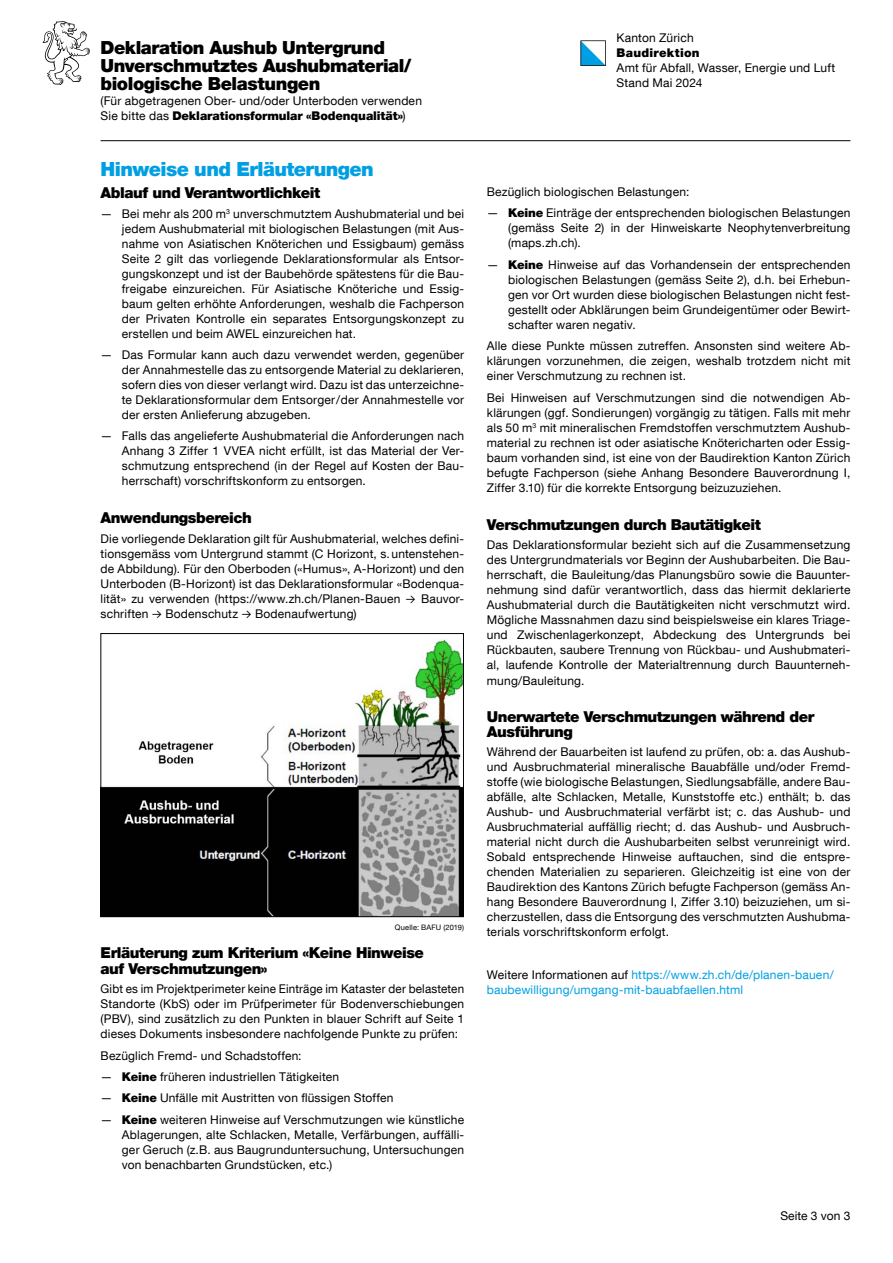
<style>
.page{position:relative;width:893px;height:1263px;background:#fff}
.page>*{position:absolute;margin:0;border:0;box-sizing:border-box;transform-origin:0 0}
.t1{font:900 19.5px "Helvetica Neue LT Com";letter-spacing:-.03em;color:#009fe3}
.t2{font:900 18px/18px "Helvetica Neue LT Com";letter-spacing:-.025em;color:#000}
.t3{font:900 15px/16.5px "Helvetica Neue LT Com";letter-spacing:-.03em;color:#000}
.t4{font:12px/15px "Helvetica Neue LT Com";letter-spacing:.015em;color:#000;text-align:justify}
.t5{font:12px/15px "Helvetica Neue LT Com";letter-spacing:.015em;color:#009fe3}
.t6{font:900 12px "Helvetica Neue LT Com";letter-spacing:.02em;color:#000}
.t7{font:7.5px "Helvetica Neue LT Com";letter-spacing:.02em;color:#000}
.s1{font-weight:900}
.s2{font-family:"Akkurat Std"}
.s3{color:#000}
</style>
<div class="page">
<svg style="left:580px;top:40px;width:26px;height:26px"></svg>
<hr style="left:101px;top:140px;width:749px;height:1px;background:#000">
<svg style="left:43px;top:21px;width:47px;height:64px"></svg>
<img style="left:103px;top:639px;width:359px;height:276px">
<div style="left:101px;top:633px;width:363px;height:284px;border:1px solid #000"></div>
<h2 class="t2" style="left:101px;top:38px;width:313px">Deklaration Aushub Untergrund<br>Unverschmutztes Aushubmaterial/ biologische Belastungen</h2>
<p class="t4" style="left:101px;top:93px;width:323px">(Für abgetragenen Ober- und/oder Unterboden verwenden<br>Sie bitte das <span class="s1">Deklarationsformular «Bodenqualität»</span>)</p>
<h1 class="t1" style="left:101px;top:157px;width:275px">Hinweise und Erläuterungen</h1>
<p class="t3" style="left:101px;top:185px;width:221px">Ablauf und Verantwortlichkeit</p>
<p class="t4" style="left:122px;top:206px;width:344px;text-indent:-21px">— Bei mehr als 200 m<sup>3</sup> unverschmutztem Aushubmaterial und bei jedem Aushubmaterial mit biologischen Belastungen (mit Aus&shy;nahme von Asiatischen Knöterichen und Essigbaum) gemäss Seite 2 gilt das vorliegende Deklarationsformular als Entsor&shy;gungskonzept und ist der Baubehörde spätestens für die Bau&shy;freigabe einzureichen. Für Asiatische Knöteriche und Essig&shy;baum gelten erhöhte Anforderungen, weshalb die Fachperson der Privaten Kontrolle ein separates Entsorgungskonzept zu erstellen und beim AWEL einzureichen hat.</p>
<p class="t4" style="left:122px;top:347px;width:344px;text-indent:-21px">— Das Formular kann auch dazu verwendet werden, gegenüber der Annahmestelle das zu entsorgende Material zu deklarieren, sofern dies von dieser verlangt wird. Dazu ist das unterzeichne&shy;te Deklarationsformular dem Entsorger/der Annahmestelle vor der ersten Anlieferung abzugeben.</p>
<p class="t4" style="left:122px;top:428px;width:344px;text-indent:-21px">— Falls das angelieferte Aushubmaterial die Anforderungen nach Anhang 3 Ziffer 1 VVEA nicht erfüllt, ist das Material der Ver&shy;schmutzung entsprechend (in der Regel auf Kosten der Bau&shy;herrschaft) vorschriftskonform zu entsorgen.</p>
<p class="t3" style="left:101px;top:510px;width:153px">Anwendungsbereich</p>
<p class="t4" style="left:101px;top:530px;width:365px">Die vorliegende Deklaration gilt für Aushubmaterial, welches defini&shy;tionsgemäss vom Untergrund stammt (C Horizont, s.untenstehen&shy;de Abbildung). Für den Oberboden («Humus», A-Horizont) und den Unterboden (B-Horizont) ist das Deklarationsformular «Bodenqua&shy;lität» zu verwenden (https://www.zh.ch/Planen-Bauen <span class="s2">→</span> Bauvor&shy;schriften <span class="s2">→</span> Bodenschutz <span class="s2">→</span> Bodenaufwertung)</p>
<p class="t7" style="left:395px;top:923px;width:71px">Quelle: BAFU (2019)</p>
<p class="t3" style="left:101px;top:944px;width:325px">Erläuterung zum Kriterium «Keine Hinweise auf Verschmutzungen»</p>
<p class="t4" style="left:101px;top:981px;width:365px">Gibt es im Projektperimeter keine Einträge im Kataster der belasteten Standorte (KbS) oder im Prüfperimeter für Bodenverschiebungen (PBV), sind zusätzlich zu den Punkten in blauer Schrift auf Seite 1 dieses Dokuments insbesondere nachfolgende Punkte zu prüfen:</p>
<p class="t4" style="left:101px;top:1048px;width:203px">Bezüglich Fremd- und Schadstoffen:</p>
<p class="t4" style="left:101px;top:1069px;width:240px">— <span class="s1">Keine</span> früheren industriellen Tätigkeiten</p>
<p class="t4" style="left:101px;top:1090px;width:294px">— <span class="s1">Keine</span> Unfälle mit Austritten von flüssigen Stoffen</p>
<p class="t4" style="left:122px;top:1112px;width:344px;text-indent:-21px">— <span class="s1">Keine</span> weiteren Hinweise auf Verschmutzungen wie künstliche Ablagerungen, alte Schlacken, Metalle, Verfärbungen, auffälli&shy;ger Geruch (z.B. aus Baugrunduntersuchung, Untersuchungen von benachbarten Grundstücken, etc.)</p>
<p class="t4" style="left:617px;top:30px;width:79px">Kanton Zürich</p>
<p class="t6" style="left:617px;top:46px;width:85px">Baudirektion</p>
<p class="t4" style="left:617px;top:60px;width:220px">Amt für Abfall, Wasser, Energie und Luft<br>Stand Mai 2024</p>
<p class="t4" style="left:487px;top:184px;width:204px">Bezüglich biologischen Belastungen:</p>
<p class="t4" style="left:508px;top:205px;width:344px;text-indent:-21px">— <span class="s1">Keine</span> Einträge der entsprechenden biologischen Belastungen (gemäss Seite 2) in der Hinweiskarte Neophytenverbreitung (maps.zh.ch).</p>
<p class="t4" style="left:508px;top:257px;width:344px;text-indent:-21px">— <span class="s1">Keine</span> Hinweise auf das Vorhandensein der entsprechenden biologischen Belastungen (gemäss Seite 2), d.h. bei Erhebun&shy;gen vor Ort wurden diese biologischen Belastungen nicht fest&shy;gestellt oder Abklärungen beim Grundeigentümer oder Bewirt&shy;schafter waren negativ.</p>
<p class="t4" style="left:487px;top:338px;width:365px">Alle diese Punkte müssen zutreffen. Ansonsten sind weitere Ab&shy;klärungen vorzunehmen, die zeigen, weshalb trotzdem nicht mit einer Verschmutzung zu rechnen ist.</p>
<p class="t4" style="left:487px;top:390px;width:365px">Bei Hinweisen auf Verschmutzungen sind die notwendigen Ab&shy;klärungen (ggf. Sondierungen) vorgängig zu tätigen. Falls mit mehr als 50 m<sup>3</sup> mit mineralischen Fremdstoffen verschmutztem Aushub&shy;material zu rechnen ist oder asiatische Knötericharten oder Essig&shy;baum vorhanden sind, ist eine von der Baudirektion Kanton Zürich befugte Fachperson (siehe Anhang Besondere Bauverordnung I, Ziffer 3.10) für die korrekte Entsorgung beizuzuziehen.</p>
<p class="t3" style="left:487px;top:516px;width:276px">Verschmutzungen durch Bautätigkeit</p>
<p class="t4" style="left:487px;top:537px;width:365px">Das Deklarationsformular bezieht sich auf die Zusammensetzung des Untergrundmaterials vor Beginn der Aushubarbeiten. Die Bau&shy;herrschaft, die Bauleitung/das Planungsbüro sowie die Bauunter&shy;nehmung sind dafür verantwortlich, dass das hiermit deklarierte Aushubmaterial durch die Bautätigkeiten nicht verschmutzt wird.<br>Mögliche Massnahmen dazu sind beispielsweise ein klares Triage&shy;und Zwischenlagerkonzept, Abdeckung des Untergrunds bei Rückbauten, saubere Trennung von Rückbau- und Aushubmateri&shy;al, laufende Kontrolle der Materialtrennung durch Bauunterneh-</p>
<p class="t4" style="left:487px;top:673px;width:99px">mung/Bauleitung.</p>
<p class="t3" style="left:487px;top:709px;width:329px;line-height:15px">Unerwartete Verschmutzungen während der<br>Ausführung</p>
<p class="t4" style="left:487px;top:744px;width:365px">Während der Bauarbeiten ist laufend zu prüfen, ob: a. das Aushub&shy;und Ausbruchmaterial mineralische Bauabfälle und/oder Fremd&shy;stoffe (wie biologische Belastungen, Siedlungsabfälle, andere Bau&shy;abfälle, alte Schlacken, Metalle, Kunststoffe etc.) enthält; b. das Aushub- und Ausbruchmaterial verfärbt ist; c. das Aushub- und Ausbruchmaterial auffällig riecht; d. das Aushub- und Ausbruch&shy;material nicht durch die Aushubarbeiten selbst verunreinigt wird.<br>Sobald entsprechende Hinweise auftauchen, sind die entspre&shy;chenden Materialien zu separieren. Gleichzeitig ist eine von der Baudirektion des Kantons Zürich befugte Fachperson (gemäss An&shy;hang Besondere Bauverordnung I, Ziffer 3.10) beizuziehen, um si&shy;cherzustellen, dass die Entsorgung des verschmutzten Aushubma&shy;terials vorschriftskonform erfolgt.</p>
<p class="t5" style="left:487px;top:967px;width:348px"><span class="s3">Weitere Informationen auf</span> https://www.zh.ch/de/planen-bauen/ baubewilligung/umgang-mit-bauabfaellen.html</p>
<p class="t4" style="left:780px;top:1208px;width:72px">Seite 3 von 3</p>
</div>
